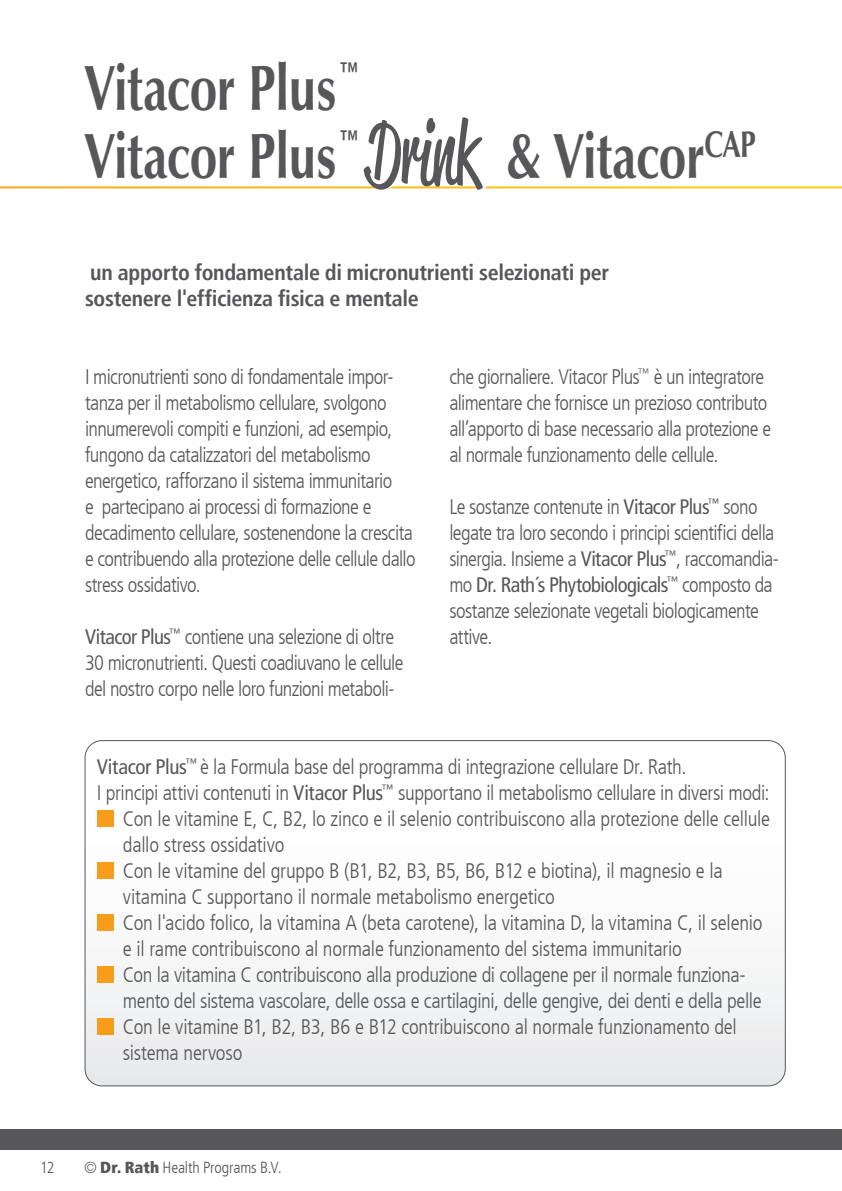
<style>
.page{position:relative;width:842px;height:1191px;background:#fff}
.page>*{position:absolute;margin:0;border:0;box-sizing:border-box;transform-origin:0 0}
.t1{font:64.4px/68px "Zapf Humnst PL Bold A";color:#575659;scale:.75 1}
.t2{font:700 condensed 22px/26px "Frutiger LT";letter-spacing:-.015em;color:#575659}
.t3{font:300 condensed 21px/26px "Frutiger LT";letter-spacing:-.025em;color:#575659}
.t4{font:300 condensed 16px "Frutiger LT";letter-spacing:-.01em;color:#575659}
.s1{font-weight:400}
.s2{font-weight:900}
</style>
<div class="page">
<div style="left:0;top:1129px;width:842px;height:21px;background:#575659"></div>
<svg style="left:85px;top:740px;width:700px;height:346px"></svg>
<div style="left:97px;top:809px;width:16px;height:17px;background:#f89c1c"></div>
<div style="left:97px;top:861px;width:16px;height:17px;background:#f89c1c"></div>
<div style="left:97px;top:913px;width:16px;height:17px;background:#f89c1c"></div>
<div style="left:97px;top:965px;width:16px;height:17px;background:#f89c1c"></div>
<div style="left:97px;top:1017px;width:16px;height:17px;background:#f89c1c"></div>
<svg style="left:364px;top:117px;width:122px;height:73px"></svg>
<h1 class="t1" style="left:85px;top:54px;width:369px">Vitacor Plus<sup>™<br></sup>Vitacor Plus<sup>™</sup></h1>
<h1 class="t1" style="left:507px;top:122px;width:334px">&amp; Vitacor<sup>CAP</sup></h1>
<p class="t2" style="left:85px;top:259px;width:526px">un apporto fondamentale di micronutrienti selezionati per sostenere l'efficienza fisica e mentale</p>
<p class="t3" style="left:85px;top:364px;width:332px">I micronutrienti sono di fondamentale impor&shy;tanza per il metabolismo cellulare, svolgono innumerevoli compiti e funzioni, ad esempio, fungono da catalizzatori del metabolismo energetico, rafforzano il sistema immunitario<br>e partecipano ai processi di formazione e decadimento cellulare, sostenendone la crescita e contribuendo alla protezione delle cellule dallo stress ossidativo.</p>
<p class="t3" style="left:85px;top:624px;width:320px"><span class="s1">Vitacor Plus</span><sup>™</sup> contiene una selezione di oltre<br>30 micronutrienti. Questi coadiuvano le cellule del nostro corpo nelle loro funzioni metaboli-</p>
<p class="t3" style="left:449px;top:364px;width:323px">che giornaliere. Vitacor Plus<sup>™</sup> è un integratore alimentare che fornisce un prezioso contributo all’apporto di base necessario alla protezione e al normale funzionamento delle cellule.</p>
<p class="t3" style="left:449px;top:494px;width:331px">Le sostanze contenute in <span class="s1">Vitacor Plus</span><sup>™</sup> sono legate tra loro secondo i principi scientifici della sinergia. Insieme a <span class="s1">Vitacor Plus</span><sup>™</sup>, raccomandia&shy;mo <span class="s1">Dr. Rath´s Phytobiologicals</span><sup>™</sup> composto da sostanze selezionate vegetali biologicamente attive.</p>
<p class="t3" style="left:97px;top:754px;width:591px"><span class="s1">Vitacor Plus</span><sup>™</sup> è la Formula base del programma di integrazione cellulare Dr. Rath.</p>
<p class="t3" style="left:97px;top:780px;width:674px">I principi attivi contenuti in <span class="s1">Vitacor Plus</span><sup>™</sup> supportano il metabolismo cellulare in diversi modi:</p>
<p class="t3" style="left:123px;top:806px;width:649px">Con le vitamine E, C, B2, lo zinco e il selenio contribuiscono alla protezione delle cellule</p>
<p class="t3" style="left:123px;top:832px;width:163px">dallo stress ossidativo</p>
<p class="t3" style="left:123px;top:858px;width:601px">Con le vitamine del gruppo B (B1, B2, B3, B5, B6, B12 e biotina), il magnesio e la</p>
<p class="t3" style="left:123px;top:884px;width:433px">vitamina C supportano il normale metabolismo energetico</p>
<p class="t3" style="left:123px;top:910px;width:641px">Con l'acido folico, la vitamina A (beta carotene), la vitamina D, la vitamina C, il selenio</p>
<p class="t3" style="left:123px;top:936px;width:561px">e il rame contribuiscono al normale funzionamento del sistema immunitario</p>
<p class="t3" style="left:123px;top:962px;width:624px">Con la vitamina C contribuiscono alla produzione di collagene per il normale funziona-</p>
<p class="t3" style="left:123px;top:988px;width:640px">mento del sistema vascolare, delle ossa e cartilagini, delle gengive, dei denti e della pelle</p>
<p class="t3" style="left:123px;top:1014px;width:615px">Con le vitamine B1, B2, B3, B6 e B12 contribuiscono al normale funzionamento del</p>
<p class="t3" style="left:123px;top:1040px;width:121px">sistema nervoso</p>
<p class="t4" style="left:40px;top:1158px;width:16px">12</p>
<p class="t4" style="left:84px;top:1158px;width:199px">© <span class="s2">Dr. Rath</span> Health Programs B.V.</p>
</div>
